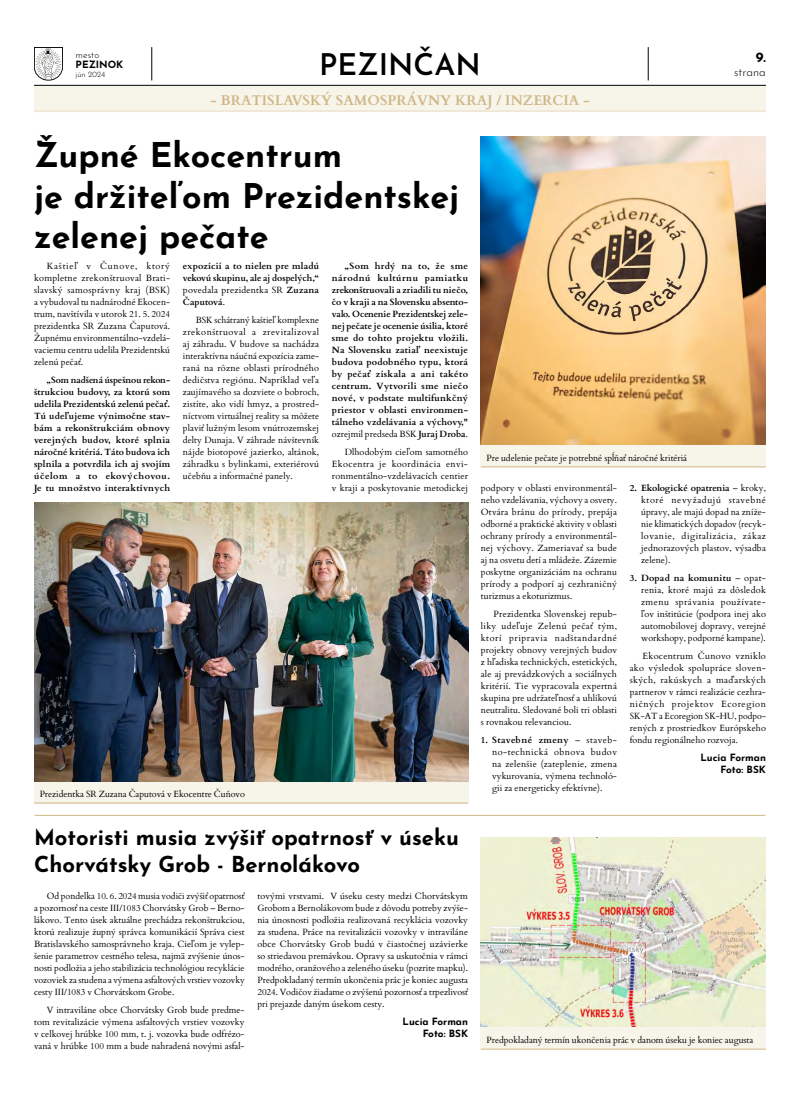
<style>
.page{position:relative;width:800px;height:1106px;background:#fff}
.page>*{position:absolute;margin:0;border:0;box-sizing:border-box;transform-origin:0 0}
.t1{font:700 34px/40.8px "Josefin Sans";color:#000}
.t2{font:600 30px "Josefin Sans";color:#000}
.t3{font:700 22px/26.4px "Josefin Sans";color:#000}
.t4{font:700 14px "Cardo";color:#d0b786}
.t5{font:700 14px "Josefin Sans";color:#000}
.t6{font:300 12px "Josefin Sans";color:#000}
.t7{font:700 10px/12px "Josefin Sans";color:#000;text-align:right}
.t8{font:300 9.5px "Josefin Sans";color:#000}
.t9{font:9px/12px "Cardo";letter-spacing:.005em;color:#000;text-align:justify}
.t10{font:700 9px/12px "Cardo";letter-spacing:.01em;color:#000;text-align:justify}
.t11{font:300 8px "Josefin Sans";color:#000}
.s1{font-weight:400}
.s2{font-weight:700}
</style>
<div class="page">
<hr style="left:151px;top:47px;width:1px;height:33px;background:#000">
<hr style="left:647px;top:47px;width:1px;height:33px;background:#000">
<div style="left:34px;top:47px;width:29px;height:20px;border:1px solid #12110b"></div>
<svg style="left:34px;top:48px;width:29px;height:33px"></svg>
<div style="left:34px;top:85px;width:731px;height:26px;background:#f7f4ea"></div>
<hr style="left:34px;top:85px;width:731px;height:1px;background:#000">
<hr style="left:34px;top:110px;width:731px;height:2px;background:#f0e7d7">
<img style="left:480px;top:837px;width:285px;height:190px">
<div style="left:480px;top:1027px;width:285px;height:22px;background:#f7f4ea"></div>
<hr style="left:480px;top:1048px;width:285px;height:1px;background:#d0b786">
<img style="left:34px;top:503px;width:434px;height:279px">
<img style="left:480px;top:137px;width:285px;height:308px">
<div style="left:34px;top:782px;width:434px;height:21px;background:#f7f4ea"></div>
<hr style="left:34px;top:802px;width:434px;height:1px;background:#d0b786">
<div style="left:480px;top:445px;width:285px;height:22px;background:#f7f4ea"></div>
<hr style="left:480px;top:466px;width:285px;height:1px;background:#d0b786">
<hr style="left:35px;top:815px;width:730px;height:1px;background:#d0b786">
<p class="t8" style="left:76px;top:47px;width:25px">mesto</p>
<p class="t7" style="left:76px;top:57px;width:49px">PEZINOK</p>
<p class="t11" style="left:76px;top:68px;width:31px">jún 2024</p>
<h2 class="t2" style="left:319px;top:39px;width:163px">PEZINČAN</h2>
<h3 class="t4" style="left:210px;top:89px;width:381px">- BRATISLAVSKÝ SAMOSPRÁVNY KRAJ / INZERCIA -</h3>
<h3 class="t5" style="left:755px;top:44px;width:12px">9.</h3>
<h3 class="t6" style="left:733px;top:63px;width:33px">strana</h3>
<h1 class="t1" style="left:34px;top:129px;width:426px">Župné Ekocentrum<br>je držiteľom Prezidentskej zelenej pečate</h1>
<p class="t9" style="left:34px;top:259px;width:138px;text-indent:13px">Kaštieľ v Čunove, ktorý kompletne zrekonštruoval Brati&shy;slavský samosprávny kraj (BSK) a vybudoval tu nadnárodné Ekocen&shy;trum, navštívila v utorok 21. 5. 2024 prezidentka SR Zuzana Čaputová.<br>Župnému environmentálno-vzdelá&shy;vaciemu centru udelila Prezidentskú zelenú pečať.</p>
<p class="t10" style="left:34px;top:373px;width:138px;text-indent:13px">„Som nadšená úspešnou rekon&shy;štrukciou budovy, za ktorú som udelila Prezidentskú zelenú pečať.<br>Tú udeľujeme výnimočne stav&shy;bám a rekonštrukciám obnovy verejných budov, ktoré splnia náročné kritériá. Táto budova ich splnila a potvrdila ich aj svojím účelom a to ekovýchovou.<br>Je tu množstvo interaktívnych</p>
<p class="t10" style="left:183px;top:259px;width:138px">expozícií a to nielen pre mladú vekovú skupinu, ale aj dospelých,“ <span class="s1">povedala prezidentka SR</span> Zuzana Čaputová<span class="s1">.</span></p>
<p class="t9" style="left:183px;top:313px;width:138px;text-indent:13px">BSK schátraný kaštieľ komplexne zrekonštruoval a zrevitalizoval aj záhradu. V budove sa nachádza interaktívna náučná expozícia zame&shy;raná na rôzne oblasti prírodného dedičstva regiónu. Napríklad veľa zaujímavého sa dozviete o bobroch, zistíte, ako vidí hmyz, a prostred&shy;níctvom virtuálnej reality sa môžete plaviť lužným lesom vnútrozemskej delty Dunaja. V záhrade návštevník nájde biotopové jazierko, altánok, záhradku s bylinkami, exteriérovú učebňu a informačné panely.</p>
<p class="t10" style="left:332px;top:259px;width:138px;text-indent:13px">„Som hrdý na to, že sme národnú kultúrnu pamiatku zrekonštruovali a zriadili tu niečo, čo v kraji a na Slovensku absento&shy;valo. Ocenenie Prezidentskej zele&shy;nej pečate je ocenenie úsilia, ktoré sme do tohto projektu vložili.<br>Na Slovensku zatiaľ neexistuje budova podobného typu, ktorá by pečať získala a ani takéto centrum. Vytvorili sme niečo nové, v podstate multifunkčný priestor v oblasti environmen&shy;tálneho vzdelávania a výchovy," <span class="s1">ozrejmil predseda BSK</span> Juraj Droba<span class="s1">.</span></p>
<p class="t9" style="left:332px;top:445px;width:138px;text-indent:13px">Dlhodobým cieľom samotného Ekocentra je koordinácia envi&shy;ronmentálno-vzdelávacích centier v kraji a poskytovanie metodickej</p>
<p class="t9" style="left:40px;top:787px;width:207px">Prezidentka SR Zuzana Čaputová v Ekocentre Čuňovo</p>
<h3 class="t3" style="left:34px;top:821px;width:426px">Motoristi musia zvýšiť opatrnosť v úseku<br>Chorvátsky Grob - Bernolákovo</h3>
<p class="t9" style="left:34px;top:889px;width:212px;text-indent:13px">Od pondelka 10. 6. 2024 musia vodiči zvýšiť opatrnosť a pozornosť na ceste III/1083 Chorvátsky Grob – Berno&shy;lákovo. Tento úsek aktuálne prechádza rekonštrukciou, ktorú realizuje župný správca komunikácií Správa ciest Bratislavského samosprávneho kraja. Cieľom je vylep&shy;šenie parametrov cestného telesa, najmä zvýšenie únos&shy;nosti podložia a jeho stabilizácia technológiou recyklácie vozoviek za studena a výmena asfaltových vrstiev vozovky cesty III/1083 v Chorvátskom Grobe.</p>
<p class="t9" style="left:34px;top:1003px;width:212px;text-indent:13px">V intraviláne obce Chorvátsky Grob bude predme&shy;tom revitalizácie výmena asfaltových vrstiev vozovky v celkovej hrúbke 100 mm, t. j. vozovka bude odfrézo&shy;vaná v hrúbke 100 mm a bude nahradená novými asfal-</p>
<p class="t9" style="left:257px;top:889px;width:212px">tovými vrstvami. V úseku cesty medzi Chorvátskym Grobom a Bernolákovom bude z dôvodu potreby zvýše&shy;nia únosnosti podložia realizovaná recyklácia vozovky za studena. Práce na revitalizácii vozovky v intraviláne obce Chorvátsky Grob budú v čiastočnej uzávierke so striedavou premávkou. Opravy sa uskutočnia v rámci modrého, oranžového a zeleného úseku (pozrite mapku).<br>Predpokladaný termín ukončenia prác je koniec augusta 2024. Vodičov žiadame o zvýšenú pozornosť a trpezlivosť pri prejazde daným úsekom cesty.</p>
<p class="t7" style="left:402px;top:1014px;width:67px">Lucia Forman<br>Foto: BSK</p>
<p class="t9" style="left:486px;top:451px;width:202px">Pre udelenie pečate je potrebné spĺňať náročné kritériá</p>
<p class="t9" style="left:480px;top:481px;width:138px">podpory v oblasti environmentál&shy;neho vzdelávania, výchovy a osvety.<br>Otvára bránu do prírody, prepája odborné a praktické aktivity v oblasti ochrany prírody a environmentál&shy;nej výchovy. Zameriavať sa bude aj na osvetu detí a mládeže. Zázemie poskytne organizáciám na ochranu prírody a podporí aj cezhraničný turizmus a ekoturizmus.</p>
<p class="t9" style="left:480px;top:607px;width:138px;text-indent:13px">Prezidentka Slovenskej repub&shy;liky udeľuje Zelenú pečať tým, ktorí pripravia nadštandardné projekty obnovy verejných budov z hľadiska technických, estetických, ale aj prevádzkových a sociálnych kritérií. Tie vypracovala expertná skupina pre udržateľnosť a uhlíkovú neutralitu. Sledované boli tri oblasti s rovnakou relevanciou.</p>
<p class="t9" style="left:492px;top:733px;width:126px;text-indent:-11px"><span class="s2">1. Stavebné zmeny</span> – staveb&shy;no-technická obnova budov na zelenšie (zateplenie, zmena vykurovania, výmena technoló&shy;gii za energeticky efektívne).</p>
<p class="t9" style="left:641px;top:481px;width:126px;text-indent:-11px"><span class="s2">2. Ekologické opatrenia</span> – kroky, ktoré nevyžadujú stavebné úpravy, ale majú dopad na zníže&shy;nie klimatických dopadov (recyk&shy;lovanie, digitalizácia, zákaz jednorazových plastov, výsadba zelene).</p>
<p class="t9" style="left:641px;top:571px;width:126px;text-indent:-11px"><span class="s2">3. Dopad na komunitu</span> – opat&shy;renia, ktoré majú za dôsledok zmenu správania používate&shy;ľov inštitúcie (podpora inej ako automobilovej dopravy, verejné workshopy, podporné kampane).</p>
<p class="t9" style="left:629px;top:649px;width:138px;text-indent:13px">Ekocentrum Čunovo vzniklo ako výsledok spolupráce sloven&shy;ských, rakúskych a maďarských partnerov v rámci realizácie cezhra&shy;ničných projektov Ecoregion SK-AT a Ecoregion SK-HU, podpo&shy;rených z prostriedkov Európskeho fondu regionálneho rozvoja.</p>
<p class="t7" style="left:700px;top:750px;width:67px">Lucia Forman<br>Foto: BSK</p>
<p class="t9" style="left:486px;top:1033px;width:268px">Predpokladaný termín ukončenia prác v danom úseku je koniec augusta</p>
</div>
